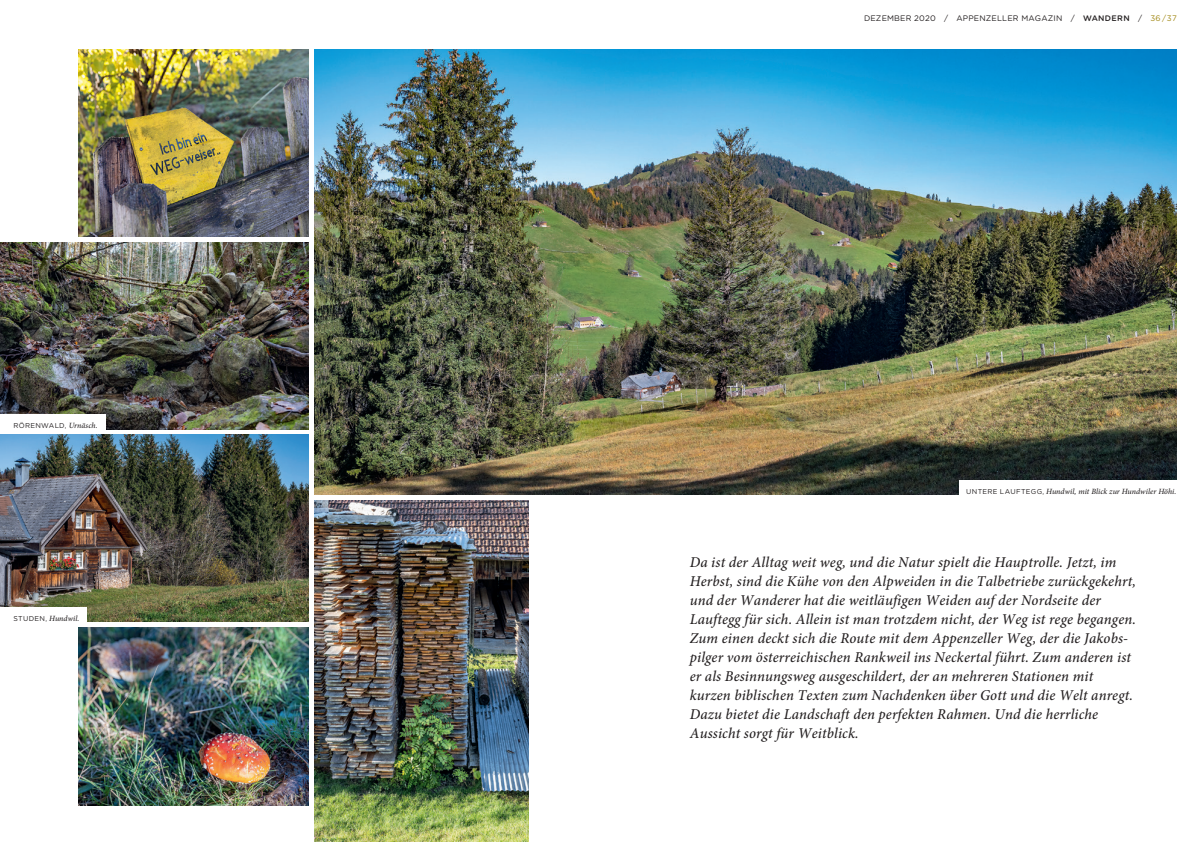
<style>
.page{position:relative;width:1191px;height:842px;background:#fff}
.page>*{position:absolute;margin:0;border:0;box-sizing:border-box;transform-origin:0 0}
.t1{font:italic 500 15px/19px "Minion Pro";letter-spacing:.01em;color:#231f20}
.t2{font:italic 500 8px "Minion Pro";color:#231f20}
.t3{font:8px "Gotham Rounded";letter-spacing:.02em;color:#231f20}
.t4{font:7px "Gotham Rounded";letter-spacing:.04em;color:#231f20}
.s1{font-family:"Minion Pro";font-weight:500;font-style:italic;font-size:8px}
.s2{font-family:"Gotham Rounded";font-weight:400;font-style:normal;font-size:7px}
.s3{font-weight:500}
.s4{color:#a08712}
</style>
<div class="page">
<img style="left:314px;top:49px;width:862px;height:445px">
<img style="left:314px;top:500px;width:214px;height:342px">
<img style="left:79px;top:628px;width:229px;height:177px">
<img style="left:0;top:435px;width:308px;height:187px">
<img style="left:0;top:242px;width:308px;height:187px">
<img style="left:79px;top:49px;width:229px;height:187px">
<div style="left:959px;top:480px;width:232px;height:17px;background:#fff"></div>
<div style="left:0;top:414px;width:105px;height:17px;background:#fff"></div>
<div style="left:0;top:607px;width:86px;height:16px;background:#fff"></div>
<p class="t4" style="left:13px;top:421px;width:86px">RÖRENWALD, <span class="s1">Urnäsch.</span></p>
<p class="t2" style="left:13px;top:612px;width:68px"><span class="s2">STUDEN,</span> Hundwil.</p>
<p class="t3" style="left:864px;top:13px;width:314px">DEZEMBER 2020 / APPENZELLER MAGAZIN / <span class="s3">WANDERN</span> / <span class="s4">36 / 37</span></p>
<p class="t2" style="left:966px;top:486px;width:212px"><span class="s2">UNTERE LAUFTEGG,</span> Hundwil, mit Blick zur Hundwiler Höhi.</p>
<p class="t1" style="left:690px;top:553px;width:448px">Da ist der Alltag weit weg, und die Natur spielt die Hauptrolle. Jetzt, im Herbst, sind die Kühe von den Alpweiden in die Talbetriebe zurückgekehrt, und der Wanderer hat die weitläufigen Weiden auf der Nordseite der Lauftegg für sich. Allein ist man trotzdem nicht, der Weg ist rege begangen.<br>Zum einen deckt sich die Route mit dem Appenzeller Weg, der die Jakobs&shy;pilger vom österreichischen Rankweil ins Neckertal führt. Zum anderen ist er als Besinnungsweg ausgeschildert, der an mehreren Stationen mit kurzen biblischen Texten zum Nachdenken über Gott und die Welt anregt.<br>Dazu bietet die Landschaft den perfekten Rahmen. Und die herrliche Aussicht sorgt für Weitblick.</p>
</div>
